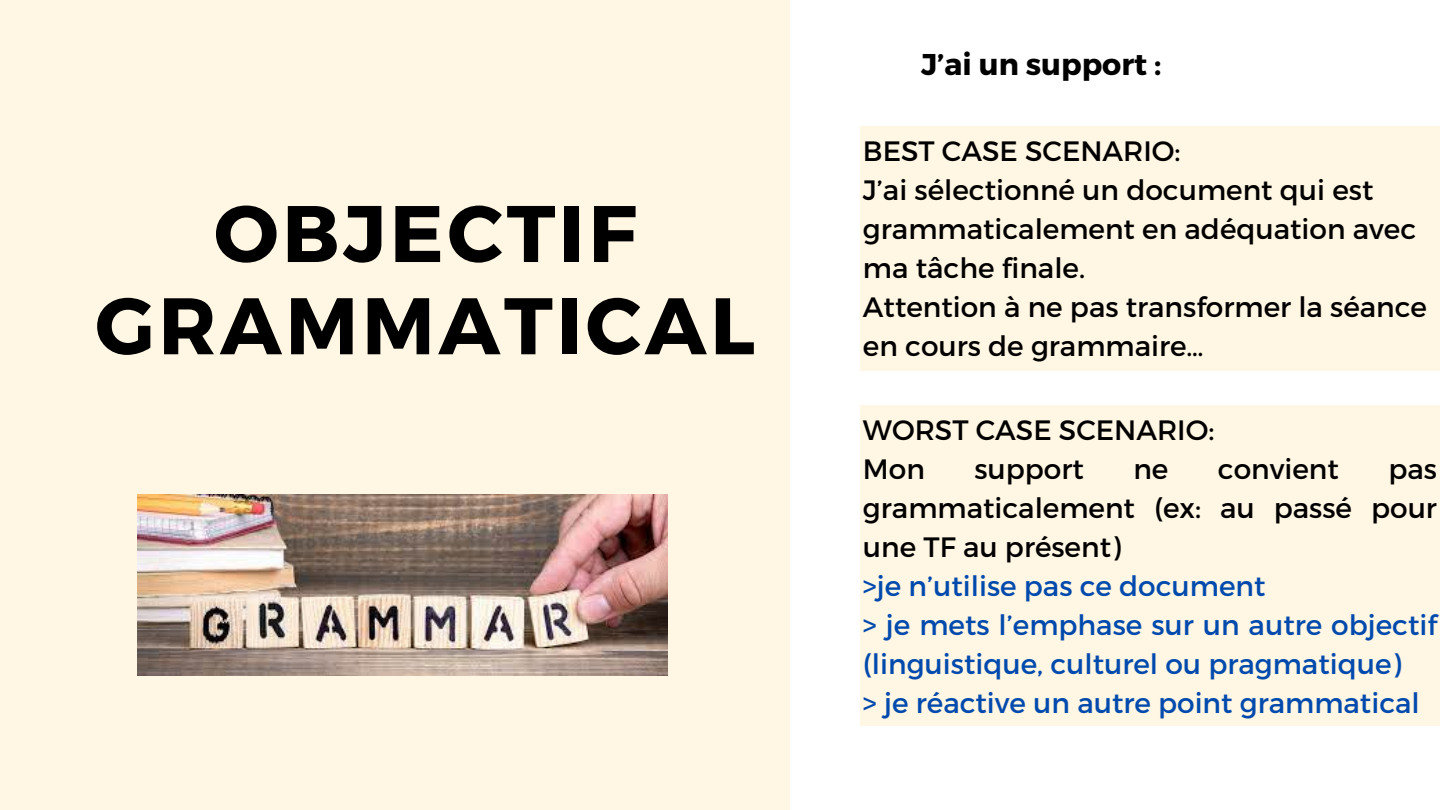
<style>
.page{position:relative;width:1440px;height:810px;background:#fff}
.page>*{position:absolute;margin:0;border:0;box-sizing:border-box;transform-origin:0 0}
.t1{font:700 80px "Montserrat";letter-spacing:.045em;color:#000}
.t2{font:700 30px "Montserrat";color:#000}
.t3{font:28px/39px "Montserrat";color:#000}
.t4{font:28px/39px "Montserrat";color:#004aad}
</style>
<div class="page">
<div style="left:860px;top:405px;width:580px;height:321px;background:#fff6e3"></div>
<div style="left:0;top:0;width:790px;height:810px;background:#fff6e3"></div>
<div style="left:860px;top:126px;width:580px;height:244px;background:#fff6e3"></div>
<img style="left:137px;top:494px;width:531px;height:181px">
<p class="t1" style="left:214px;top:182px;width:424px">OBJECTIF</p>
<p class="t1" style="left:95px;top:274px;width:661px">GRAMMATICAL</p>
<p class="t2" style="left:921px;top:45px;width:242px">J’ai un support :</p>
<p class="t3" style="left:863px;top:130px;width:319px">BEST CASE SCENARIO:</p>
<p class="t3" style="left:863px;top:169px;width:512px">J’ai sélectionné un document qui est</p>
<p class="t3" style="left:863px;top:208px;width:555px">grammaticalement en adéquation avec ma tâche finale.</p>
<p class="t3" style="left:863px;top:286px;width:566px">Attention à ne pas transformer la séance en cours de grammaire…</p>
<p class="t3" style="left:863px;top:409px;width:353px">WORST CASE SCENARIO:</p>
<p class="t3" style="left:863px;top:448px;width:63px">Mon</p>
<p class="t3" style="left:974px;top:448px;width:111px">support</p>
<p class="t3" style="left:1133px;top:448px;width:37px">ne</p>
<p class="t3" style="left:1218px;top:448px;width:122px">convient</p>
<p class="t3" style="left:863px;top:448px;width:575px;text-align:justify;text-indent:525px">pas grammaticalement (ex: au passé pour une TF au présent)</p>
<p class="t4" style="left:863px;top:565px;width:404px">&gt;je n’utilise pas ce document</p>
<p class="t4" style="left:863px;top:604px;width:575px">&gt; je mets l’emphase sur un autre objectif (linguistique, culturel ou pragmatique)</p>
<p class="t4" style="left:863px;top:682px;width:558px">&gt; je réactive un autre point grammatical</p>
</div>
